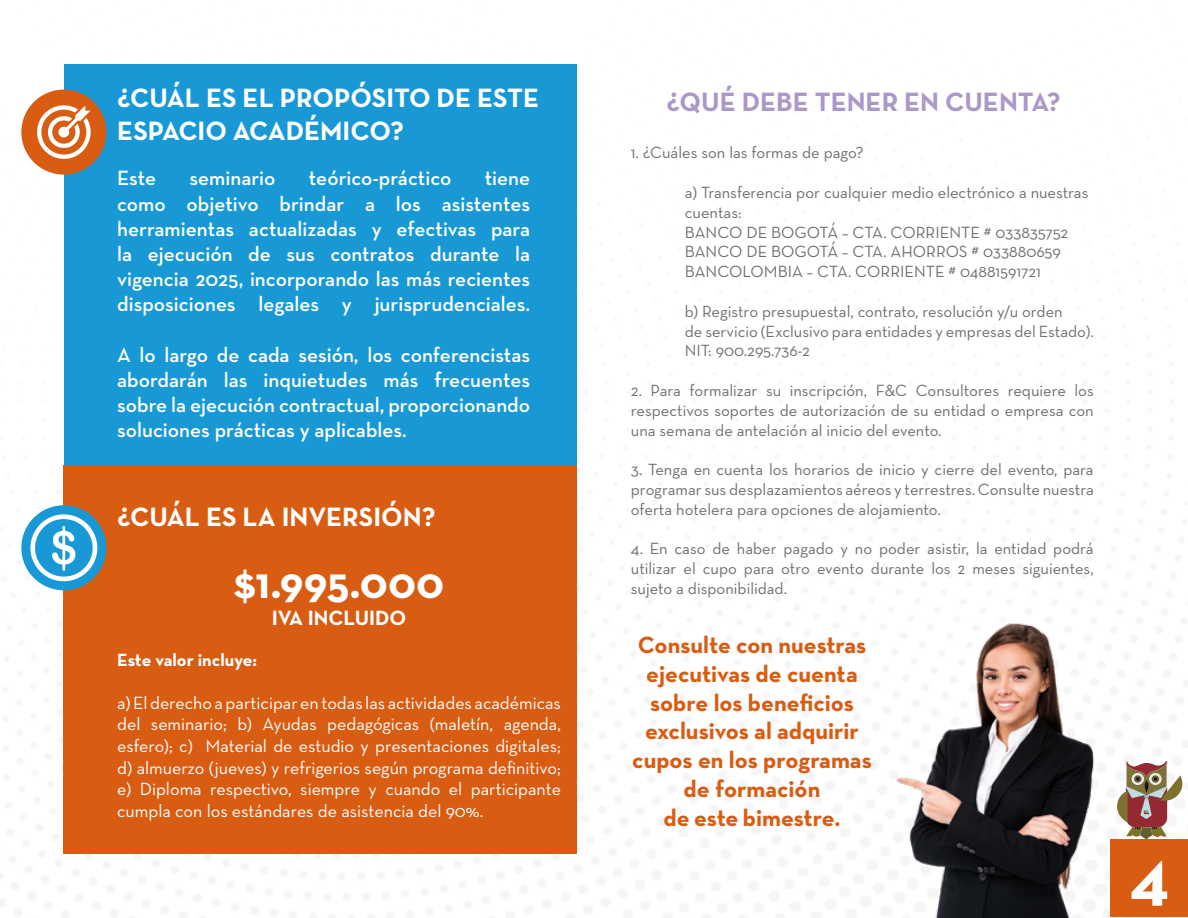
<style>
.page{position:relative;width:1188px;height:918px;background:#fff}
.page>*{position:absolute;margin:0;border:0;box-sizing:border-box;transform-origin:0 0}
.t1{font:700 72px "Neutraface Text";color:#fff}
.t2{font:700 45px "Neutraface Text";color:#fff}
.t3{font:700 27px/32.4px "Neutraface Text";color:#fff}
.t4{font:700 27px "Neutraface Text";color:#ab97c8}
.t5{font:700 24px/28.8px "Neutraface Text";color:#d85d13;text-align:center}
.t6{font:600 21px/25.2px "Neutraface Text";color:#fff;text-align:justify}
.t7{font:700 21px "Neutraface Text";color:#fff}
.t8{font:18px/21.6px "Neutraface Text";color:#fff;text-align:justify}
.t9{font:700 18px "Neutraface Text";color:#fff}
.t10{font:16.5px/19.8px "Neutraface Text";color:#706f6f;text-align:justify}
</style>
<div class="page">
<div style="left:65px;top:64px;width:512px;height:401px;background:#1899d6"></div>
<div style="left:64px;top:465px;width:513px;height:389px;background:#d85d13"></div>
<div style="left:21px;top:90px;width:85px;height:85px;background:#d85d13;border-radius:50%"></div>
<svg style="left:29px;top:101px;width:68px;height:61px"></svg>
<div style="left:21px;top:505px;width:85px;height:85px;background:#1899d6;border-radius:50%"></div>
<svg style="left:21px;top:514px;width:83px;height:74px"></svg>
<div style="left:1111px;top:839px;width:77px;height:78px;background:#d85d13"></div>
<svg style="left:1117px;top:761px;width:66px;height:78px"></svg>
<img style="left:896px;top:623px;width:215px;height:295px">
<h3 class="t3" style="left:117px;top:82px;width:424px">¿CUÁL ES EL PROPÓSITO DE ESTE<br>ESPACIO ACADÉMICO?</h3>
<p class="t6" style="left:117px;top:165px;width:40px">Este</p>
<p class="t6" style="left:189px;top:165px;width:88px">seminario</p>
<p class="t6" style="left:309px;top:165px;width:144px">teórico-práctico</p>
<p class="t6" style="left:117px;top:165px;width:415px;text-indent:368px">tiene como objetivo brindar a los asistentes herramientas actualizadas y efectivas para la ejecución de sus contratos durante la vigencia 2025, incorporando las más recientes disposiciones legales y jurisprudenciales.</p>
<p class="t6" style="left:117px;top:342px;width:415px">A lo largo de cada sesión, los conferencistas abordarán las inquietudes más frecuentes sobre la ejecución contractual, proporcionando soluciones prácticas y aplicables.</p>
<h3 class="t3" style="left:117px;top:501px;width:320px">¿CUÁL ES LA INVERSIÓN?</h3>
<h2 class="t2" style="left:234px;top:554px;width:212px">$1.995.000</h2>
<p class="t7" style="left:272px;top:605px;width:136px">IVA INCLUIDO</p>
<p class="t9" style="left:117px;top:648px;width:141px">Este valor incluye:</p>
<p class="t8" style="left:117px;top:692px;width:445px">a) El derecho a participar en todas las actividades académicas del seminario; b) Ayudas pedagógicas (maletín, agenda, esfero); c) Material de estudio y presentaciones digitales; d) almuerzo (jueves) y refrigerios según programa definitivo; e) Diploma respectivo, siempre y cuando el participante cumpla con los estándares de asistencia del 90%.</p>
<h3 class="t4" style="left:667px;top:84px;width:396px">¿QUÉ DEBE TENER EN CUENTA?</h3>
<p class="t10" style="left:631px;top:143px;width:234px">1. ¿Cuáles son las formas de pago?</p>
<p class="t10" style="left:685px;top:182px;width:405px;text-align:left">a) Transferencia por cualquier medio electrónico a nuestras cuentas:<br>BANCO DE BOGOTÁ – CTA. CORRIENTE # 033835752<br>BANCO DE BOGOTÁ – CTA. AHORROS # 033880659<br>BANCOLOMBIA – CTA. CORRIENTE # 04881591721</p>
<p class="t10" style="left:685px;top:301px;width:410px;text-align:left">b) Registro presupuestal, contrato, resolución y/u orden<br>de servicio (Exclusivo para entidades y empresas del Estado).<br>NIT: 900.295.736-2</p>
<p class="t10" style="left:631px;top:380px;width:464px">2. Para formalizar su inscripción, F&amp;C Consultores requiere los respectivos soportes de autorización de su entidad o empresa con una semana de antelación al inicio del evento.</p>
<p class="t10" style="left:631px;top:459px;width:464px">3. Tenga en cuenta los horarios de inicio y cierre del evento, para programar sus desplazamientos aéreos y terrestres. Consulte nuestra oferta hotelera para opciones de alojamiento.</p>
<p class="t10" style="left:631px;top:539px;width:464px">4. En caso de haber pagado y no poder asistir, la entidad podrá utilizar el cupo para otro evento durante los 2 meses siguientes, sujeto a disponibilidad.</p>
<h3 class="t5" style="left:632px;top:630px;width:241px">Consulte con nuestras ejecutivas de cuenta sobre los beneficios exclusivos al adquirir cupos en los programas de formación<br>de este bimestre.</h3>
<h1 class="t1" style="left:1130px;top:828px;width:41px">4</h1>
</div>
